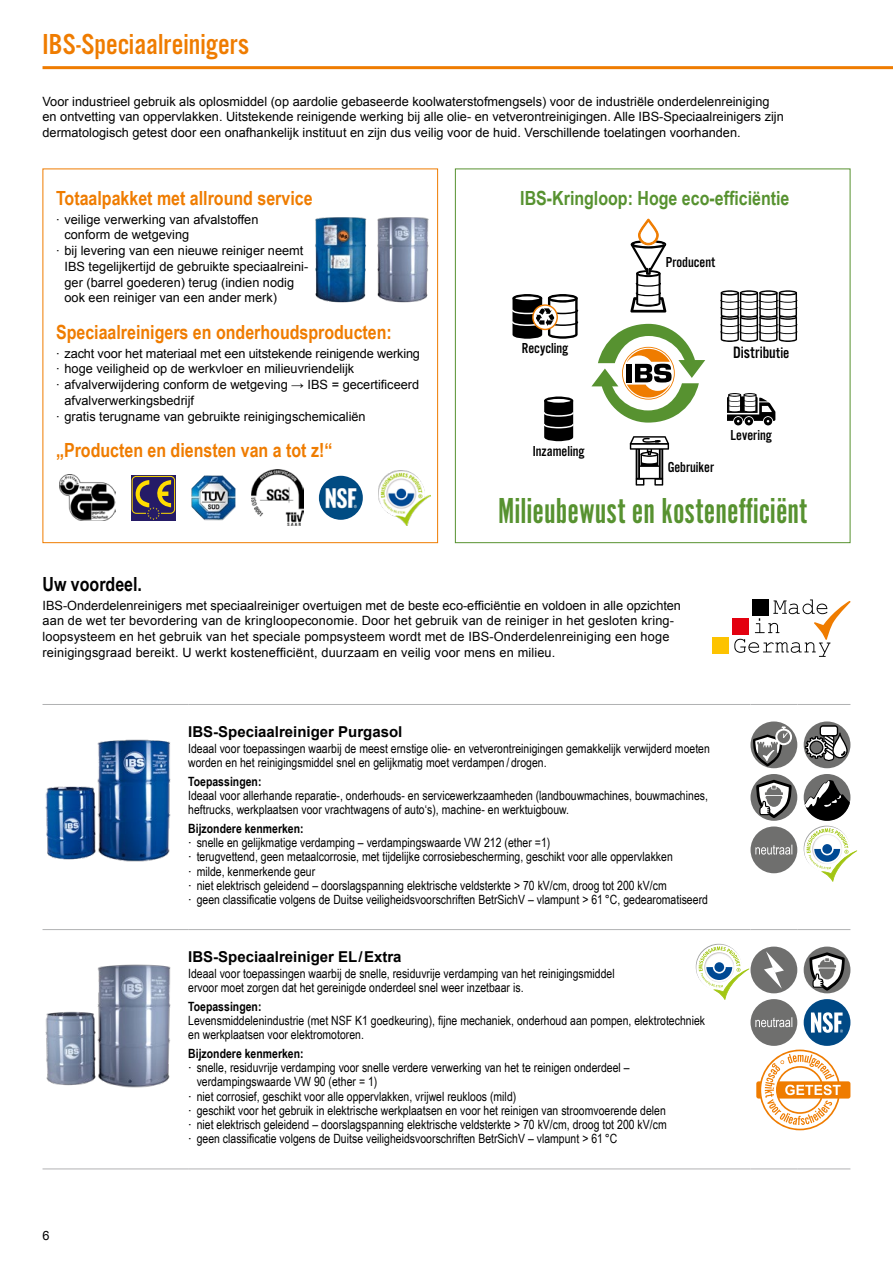
<style>
.page{position:relative;width:893px;height:1263px;background:#fff}
.page>*{position:absolute;margin:0;border:0;box-sizing:border-box;transform-origin:0 0}
.t1{font:37.5px "Alternate Got No 1 D";color:#579230}
.t2{font:30px "Alternate Got No 3 D";color:#ef7c00}
.t3{font:700 19.5px "Arial Narrow";color:#ef7c00}
.t4{font:700 19.5px "Arial Narrow";color:#579230}
.t5{font:700 19.5px "Arial Narrow";color:#000}
.t6{font:17.1px "Alternate Got No 3 D";color:#000}
.t7{font:700 15px "Arial";color:#000}
.t8{font:15px "Alternate Got No 3 D";color:#000}
.t9{font:12.75px/14.2px "Arial Narrow";color:#000}
.t10{font:12.75px/15.8px "Arial";color:#000}
.t11{font:700 12.75px "Arial Narrow";color:#000}
.s1{font-size:15.9px}
.s2{font-weight:700}
.s3{font-family:"Arial"}
</style>
<div class="page">
<hr style="left:43px;top:704px;width:145px;height:1px;background:#b1b2b3">
<hr style="left:188px;top:704px;width:562px;height:1px;background:#b1b2b3">
<hr style="left:750px;top:704px;width:47px;height:1px;background:#b1b2b3">
<hr style="left:797px;top:704px;width:53px;height:1px;background:#b1b2b3">
<hr style="left:43px;top:929px;width:145px;height:1px;background:#b1b2b3">
<hr style="left:188px;top:929px;width:562px;height:1px;background:#b1b2b3">
<hr style="left:750px;top:929px;width:47px;height:1px;background:#b1b2b3">
<hr style="left:797px;top:929px;width:53px;height:1px;background:#b1b2b3">
<hr style="left:43px;top:1168px;width:145px;height:1px;background:#b1b2b3">
<hr style="left:188px;top:1168px;width:562px;height:1px;background:#b1b2b3">
<hr style="left:750px;top:1168px;width:47px;height:1px;background:#b1b2b3">
<hr style="left:797px;top:1168px;width:53px;height:1px;background:#b1b2b3">
<img style="left:45px;top:739px;width:126px;height:123px">
<svg style="left:750px;top:721px;width:47px;height:47px"></svg>
<svg style="left:753px;top:727px;width:39px;height:39px"></svg>
<div style="left:750px;top:774px;width:47px;height:47px;background:#6f6f6e;border-radius:50%"></div>
<svg style="left:756px;top:780px;width:36px;height:38px"></svg>
<svg style="left:750px;top:826px;width:47px;height:47px"></svg>
<div style="left:804px;top:721px;width:46px;height:47px;background:#6f6f6e;border-radius:50%"></div>
<svg style="left:804px;top:725px;width:44px;height:36px"></svg>
<div style="left:804px;top:774px;width:46px;height:47px;background:#6f6f6e;border-radius:50%"></div>
<img style="left:45px;top:964px;width:126px;height:123px">
<svg style="left:804px;top:779px;width:53px;height:103px"></svg>
<div style="left:455px;top:169px;width:395px;height:374px;border:1px solid #579230"></div>
<hr style="left:43px;top:66px;width:850px;height:3px;background:#ef7c00">
<div style="left:732px;top:618px;width:17px;height:17px;background:#e3000f"></div>
<div style="left:712px;top:637px;width:17px;height:17px;background:#fdc300"></div>
<svg style="left:734px;top:599px;width:116px;height:58px"></svg>
<img style="left:315px;top:211px;width:123px;height:94px">
<svg style="left:720px;top:290px;width:77px;height:52px"></svg>
<svg style="left:727px;top:394px;width:48px;height:31px"></svg>
<svg style="left:544px;top:396px;width:30px;height:45px"></svg>
<svg style="left:512px;top:294px;width:66px;height:45px"></svg>
<svg style="left:630px;top:436px;width:39px;height:50px"></svg>
<svg style="left:591px;top:324px;width:114px;height:99px"></svg>
<svg style="left:630px;top:219px;width:36px;height:94px"></svg>
<img style="left:60px;top:475px;width:56px;height:46px">
<div style="left:131px;top:475px;width:45px;height:45px;background:#251b67"></div>
<div style="left:132px;top:476px;width:43px;height:37px;border:1px solid #fd0;border-radius:4px"></div>
<svg style="left:136px;top:480px;width:35px;height:40px"></svg>
<img style="left:191px;top:475px;width:45px;height:45px">
<img style="left:319px;top:476px;width:44px;height:44px;border-radius:22px">
<img style="left:378px;top:470px;width:53px;height:55px">
<img style="left:251px;top:470px;width:52px;height:56px">
<svg style="left:696px;top:944px;width:154px;height:186px"></svg>
<h2 class="t2" style="left:43px;top:28px;width:208px">IBS-Speciaalreinigers</h2>
<p class="t10" style="left:43px;top:93px;width:743px">Voor industrieel gebruik als oplosmiddel (op aardolie gebaseerde koolwaterstofmengsels) voor de industriële onderdelenreiniging en ontvetting van oppervlakken. Uitstekende reinigende werking bij alle olie- en vetverontreinigingen. Alle IBS-Speciaalreinigers zijn dermatologisch getest door een onafhankelijk instituut en zijn dus veilig voor de huid. Verschillende toelatingen voorhanden.</p>
<h3 class="t3" style="left:56px;top:183px;width:258px">Totaalpakket met allround service</h3>
<p class="t10" style="left:56px;top:211px;width:204px">∙ veilige verwerking van afvalstoffen</p>
<p class="t10" style="left:65px;top:227px;width:126px">conform de wetgeving</p>
<p class="t10" style="left:56px;top:243px;width:249px">∙ bij levering van een nieuwe reiniger neemt</p>
<p class="t10" style="left:65px;top:259px;width:245px">IBS tegelijkertijd de gebruikte speciaalreini-</p>
<p class="t10" style="left:65px;top:274px;width:231px">ger (barrel goederen) terug (indien nodig</p>
<p class="t10" style="left:65px;top:290px;width:214px">ook een reiniger van een ander merk)</p>
<h3 class="t3" style="left:56px;top:317px;width:337px">Speciaalreinigers en onderhoudsproducten:</h3>
<p class="t10" style="left:56px;top:345px;width:365px">∙ zacht voor het materiaal met een uitstekende reinigende werking</p>
<p class="t10" style="left:56px;top:361px;width:300px">∙ hoge veiligheid op de werkvloer en milieuvriendelijk</p>
<p class="t10" style="left:56px;top:377px;width:365px">∙ afvalverwijdering conform de wetgeving → IBS = gecertificeerd</p>
<p class="t10" style="left:65px;top:393px;width:131px">afvalverwerkingsbedrijf</p>
<p class="t10" style="left:56px;top:408px;width:311px">∙ gratis terugname van gebruikte reinigingschemicaliën</p>
<h3 class="t3" style="left:56px;top:435px;width:278px">„Producten en diensten van a tot z!“</h3>
<h3 class="t4" style="left:520px;top:183px;width:271px">IBS-Kringloop: Hoge eco-efficiëntie</h3>
<p class="t8" style="left:522px;top:340px;width:48px">Recycling</p>
<p class="t8" style="left:533px;top:443px;width:54px">Inzameling</p>
<p class="t8" style="left:666px;top:254px;width:51px">Producent</p>
<h3 class="t6" style="left:733px;top:343px;width:58px">Distribu<span class="s1">tie</span></h3>
<p class="t8" style="left:668px;top:459px;width:48px">Gebruiker</p>
<p class="t8" style="left:730px;top:427px;width:43px">Levering</p>
<h1 class="t1" style="left:498px;top:491px;width:310px">Milieubewust en kostenefficiënt</h1>
<h3 class="t5" style="left:43px;top:569px;width:101px">Uw voordeel.</h3>
<p class="t10" style="left:43px;top:597px;width:640px">IBS-Onderdelenreinigers met speciaalreiniger overtuigen met de beste eco-efficiëntie en voldoen in alle opzichten aan de wet ter bevordering van de kringloopeconomie. Door het gebruik van de reiniger in het gesloten kring&shy;loopsysteem en het gebruik van het speciale pompsysteem wordt met de IBS-Onderdelenreiniging een hoge reinigingsgraad bereikt. U werkt kostenefficiënt, duurzaam en veilig voor mens en milieu.</p>
<p class="t7" style="left:188px;top:721px;width:216px">IBS-Speciaalreiniger Purgasol</p>
<p class="t9" style="left:188px;top:741px;width:523px">Ideaal voor toepassingen waarbij de meest ernstige olie- en vetverontreinigingen gemakkelijk verwijderd moeten worden en het reinigingsmiddel snel en gelijkmatig moet verdampen / drogen.</p>
<p class="t11" style="left:188px;top:772px;width:75px">Toepassingen:</p>
<p class="t9" style="left:188px;top:788px;width:521px">Ideaal voor allerhande reparatie-, onderhouds- en servicewerkzaamheden (landbouwmachines, bouwmachines, heftrucks, werkplaatsen voor vrachtwagens of auto‘s), machine- en werktuigbouw.</p>
<p class="t9" style="left:188px;top:821px;width:521px"><span class="s2">Bijzondere kenmerken:<br></span><span class="s3">∙</span> snelle en gelijkmatige verdamping – verdampingswaarde VW 212 (ether =1)<br><span class="s3">∙</span> terugvettend, geen metaalcorrosie, met tijdelijke corrosiebescherming, geschikt voor alle oppervlakken<br><span class="s3">∙</span> milde, kenmerkende geur<br><span class="s3">∙</span> niet elektrisch geleidend – doorslagspanning elektrische veldsterkte &gt; 70 kV/cm, droog tot 200 kV/cm<br><span class="s3">∙</span> geen classificatie volgens de Duitse veiligheidsvoorschriften BetrSichV – vlampunt &gt; 61 °C, gedearomatiseerd</p>
<p class="t10" style="left:43px;top:1227px;width:9px">6</p>
<p class="t7" style="left:188px;top:946px;width:215px">IBS-Speciaalreiniger EL / Extra</p>
<p class="t9" style="left:188px;top:966px;width:428px">Ideaal voor toepassingen waarbij de snelle, residuvrije verdamping van het reinigingsmiddel ervoor moet zorgen dat het gereinigde onderdeel snel weer inzetbaar is.</p>
<p class="t11" style="left:188px;top:997px;width:75px">Toepassingen:</p>
<p class="t9" style="left:188px;top:1013px;width:518px">Levensmiddelenindustrie (met NSF K1 goedkeuring), fijne mechaniek, onderhoud aan pompen, elektrotechniek en werkplaatsen voor elektromotoren.</p>
<p class="t11" style="left:188px;top:1044px;width:117px">Bijzondere kenmerken:</p>
<p class="t9" style="left:188px;top:1060px;width:443px"><span class="s3">∙</span> snelle, residuvrije verdamping voor snelle verdere verwerking van het te reinigen onderdeel –</p>
<p class="t9" style="left:197px;top:1074px;width:182px">verdampingswaarde VW 90 (ether = 1)</p>
<p class="t9" style="left:188px;top:1088px;width:330px"><span class="s3">∙</span> niet corrosief, geschikt voor alle oppervlakken, vrijwel reukloos (mild)</p>
<p class="t9" style="left:188px;top:1103px;width:479px"><span class="s3">∙</span> geschikt voor het gebruik in elektrische werkplaatsen en voor het reinigen van stroomvoerende delen</p>
<p class="t9" style="left:188px;top:1117px;width:480px"><span class="s3">∙</span> niet elektrisch geleidend – doorslagspanning elektrische veldsterkte &gt; 70 kV/cm, droog tot 200 kV/cm</p>
<p class="t9" style="left:188px;top:1131px;width:431px"><span class="s3">∙</span> geen classificatie volgens de Duitse veiligheidsvoorschriften BetrSichV – vlampunt &gt; 61 °C</p>
</div>
